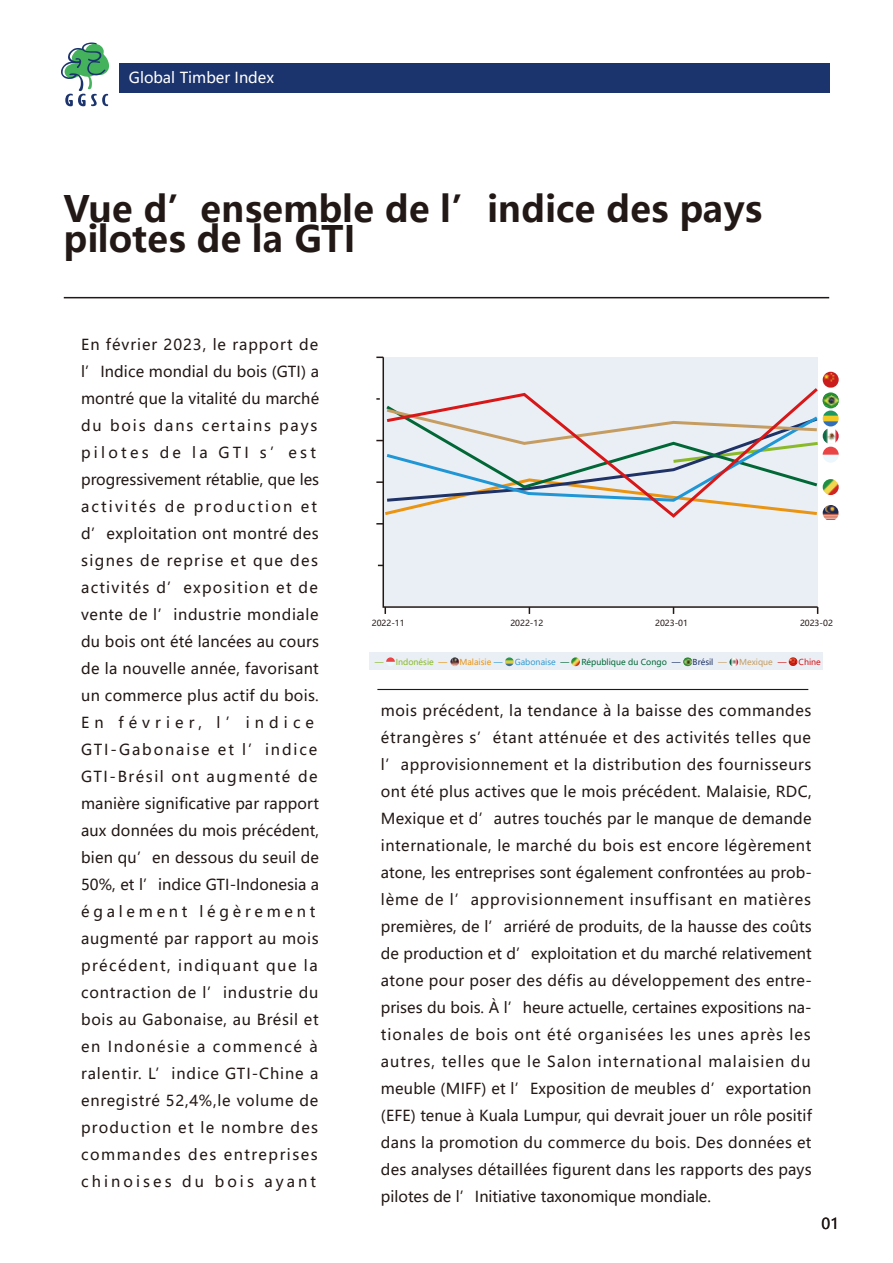
<style>
.page{position:relative;width:893px;height:1263px;background:#fff}
.page>*{position:absolute;margin:0;border:0;box-sizing:border-box;transform-origin:0 0}
.t1{font:700 36px/30px "Microsoft Ya Hei";color:#221815}
.t2{font:15px/27px "Microsoft Ya Hei";letter-spacing:.04em;color:#221815}
.t3{font:15px "Microsoft Ya Hei";color:#fff}
.t4{font:8.25px "Microsoft Ya Hei";color:#231815}
.t5{font:8.1px "Microsoft Ya Hei";color:#026736}
.t6{font:8.1px "Microsoft Ya Hei";color:#8aba2a}
.t7{font:8.1px "Microsoft Ya Hei";color:#359dd1}
.t8{font:8.1px "Microsoft Ya Hei";color:#e99413}
.t9{font:8.1px "Microsoft Ya Hei";color:#c59d62}
.t10{font:8.1px "Microsoft Ya Hei";color:#1f3266}
.t11{font:8.1px "Microsoft Ya Hei";color:#d71718}
.s1{color:#e99413}
.s2{color:#359dd1}
.s3{color:#026736}
.s4{color:#1f3266}
.s5{color:#c59d62}
.s6{color:#d71718}
</style>
<div class="page">
<hr style="left:64px;top:297px;width:765px;height:1px;background:#221815">
<div style="left:119px;top:64px;width:710px;height:29px;background:#1c346d"></div>
<svg style="left:61px;top:42px;width:49px;height:64px"></svg>
<hr style="left:377px;top:689px;width:431px;height:1px;background:#221815">
<div style="left:382px;top:356px;width:437px;height:252px;background:#eaeff5"></div>
<svg style="left:384px;top:607px;width:2px;height:7px"></svg>
<div style="left:370px;top:652px;width:453px;height:18px;background:#eaeff5"></div>
<div style="left:386px;top:657px;width:9px;height:9px;background:#ecf6fd;border-radius:50%"></div>
<svg style="left:386px;top:657px;width:9px;height:5px"></svg>
<svg style="left:450px;top:657px;width:9px;height:9px"></svg>
<svg style="left:505px;top:657px;width:9px;height:9px"></svg>
<svg style="left:571px;top:657px;width:9px;height:9px"></svg>
<svg style="left:683px;top:658px;width:9px;height:7px"></svg>
<svg style="left:729px;top:658px;width:9px;height:8px"></svg>
<svg style="left:789px;top:657px;width:8px;height:9px"></svg>
<img style="left:823px;top:505px;width:16px;height:16px;border-radius:8px">
<svg style="left:823px;top:392px;width:16px;height:16px"></svg>
<img style="left:823px;top:394px;width:16px;height:4px">
<img style="left:823px;top:372px;width:16px;height:16px">
<svg style="left:376px;top:398px;width:463px;height:119px"></svg>
<svg style="left:384px;top:385px;width:437px;height:135px;background:#dadcde"></svg>
<p class="t3" style="left:129px;top:68px;width:147px">Global Timber Index</p>
<h1 class="t1" style="left:63px;top:193px;width:700px">Vue d’ensemble de l’indice des pays pilotes de la GTI</h1>
<p class="t2" style="left:81px;top:330px;width:240px">En février 2023, le rapport de l’Indice mondial du bois (GTI) a montré que la vitalité du marché du bois dans certains pays pilotes de la GTI s’est progressivement rétablie, que les activités de production et d’exploitation ont montré des signes de reprise et que des activités d’exposition et de vente de l’industrie mondiale du bois ont été lancées au cours de la nouvelle année, favorisant un commerce plus actif du bois.<br>En février, l’indice<br>GTI-Gabonaise et l’indice<br>GTI-Brésil ont augmenté de manière significative par rapport aux données du mois précédent, bien qu’en dessous du seuil de<br>50%, et l’indice GTI-Indonesia a également légèrement augmenté par rapport au mois précédent, indiquant que la contraction de l’industrie du bois au Gabonaise, au Brésil et en Indonésie a commencé à ralentir. L’indice GTI-Chine a enregistré 52,4%,le volume de production et le nombre des commandes des entreprises chinoises du bois ayant</p>
<p class="t4" style="left:372px;top:617px;width:34px">2022-11</p>
<p class="t4" style="left:510px;top:617px;width:34px">2022-12</p>
<p class="t4" style="left:655px;top:617px;width:34px">2023-01</p>
<p class="t4" style="left:800px;top:617px;width:34px">2023-02</p>
<p class="t6" style="left:375px;top:656px;width:74px">— Indonésie <span class="s1">—</span></p>
<p class="t8" style="left:459px;top:656px;width:45px">Malaisie <span class="s2">—</span></p>
<p class="t7" style="left:515px;top:656px;width:56px">Gabonaise <span class="s3">—</span></p>
<p class="t5" style="left:581px;top:656px;width:101px">République du Congo <span class="s4">—</span></p>
<p class="t10" style="left:693px;top:656px;width:36px">Brésil <span class="s5">—</span></p>
<p class="t9" style="left:739px;top:656px;width:49px">Mexique <span class="s6">—</span></p>
<p class="t11" style="left:799px;top:656px;width:24px">Chine</p>
<p class="t2" style="left:381px;top:696px;width:432px;text-align:justify">mois précédent, la tendance à la baisse des commandes étrangères s’étant atténuée et des activités telles que l’approvisionnement et la distribution des fournisseurs ont été plus actives que le mois précédent. Malaisie, RDC, Mexique et d’autres touchés par le manque de demande internationale, le marché du bois est encore légèrement atone, les entreprises sont également confrontées au prob&shy;lème de l’approvisionnement insuffisant en matières premières, de l’arriéré de produits, de la hausse des coûts de production et d’exploitation et du marché relativement atone pour poser des défis au développement des entre&shy;prises du bois. À l’heure actuelle, certaines expositions na&shy;tionales de bois ont été organisées les unes après les autres, telles que le Salon international malaisien du meuble (MIFF) et l’Exposition de meubles d’exportation (EFE) tenue à Kuala Lumpur, qui devrait jouer un rôle positif dans la promotion du commerce du bois. Des données et des analyses détaillées figurent dans les rapports des pays pilotes de l’Initiative taxonomique mondiale.</p>
<p class="t2" style="left:822px;top:1210px;width:19px">01</p>
</div>
